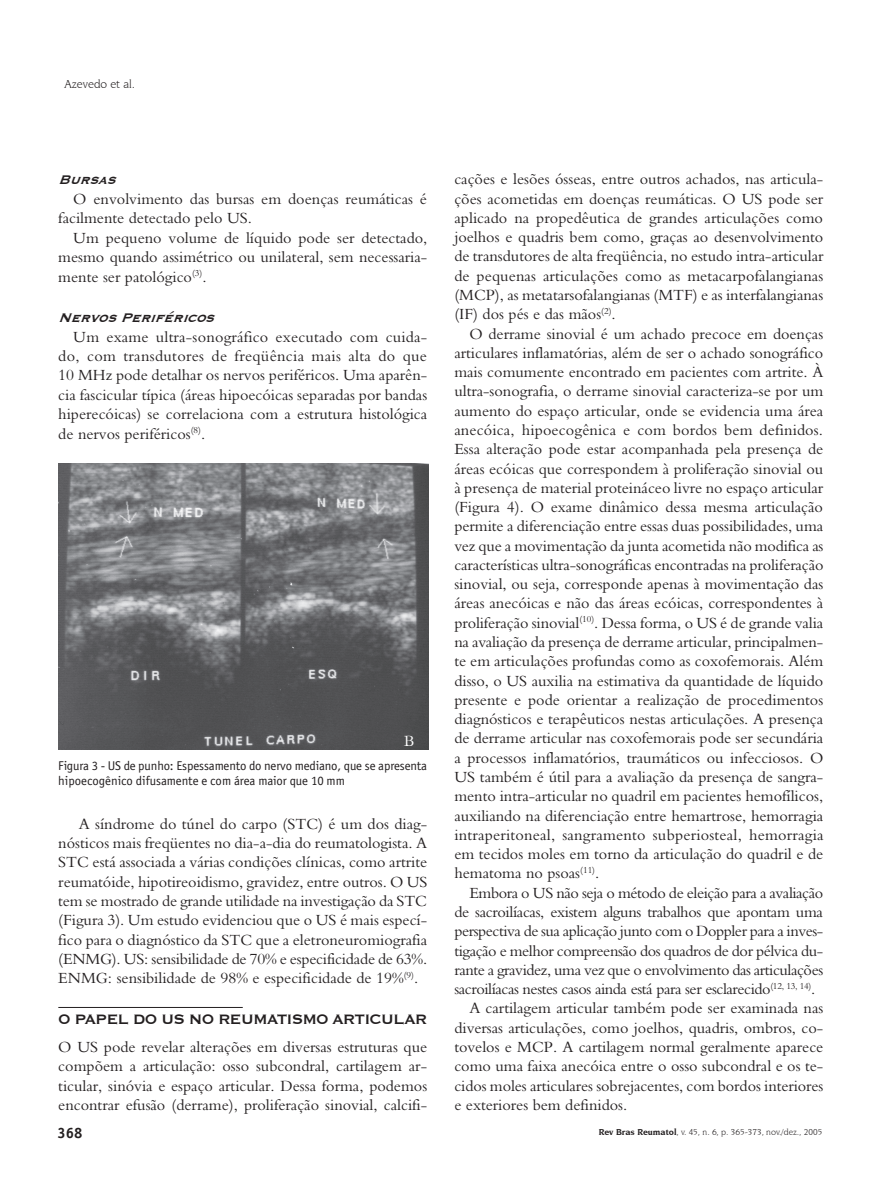
<style>
.page{position:relative;width:893px;height:1191px;background:#fff}
.page>*{position:absolute;margin:0;border:0;box-sizing:border-box;transform-origin:0 0}
.t1{font:700 17.7px "Copperplate Gothic BT";letter-spacing:-.05em;color:#231f20}
.t2{font:16.2px/19.2px "Vittate";color:#231f20;text-align:justify}
.t3{font:16.2px "Vittate";letter-spacing:-.025em;color:#231f20}
.t4{font:16.2px "Vittate";letter-spacing:-.02em;color:#231f20}
.t5{font:italic 700 16.2px "Copperplate Gothic BT";color:#231f20}
.t6{font:16.2px "Vittate";color:#fff}
.t7{font:700 15px "Officina Sans";color:#231f20}
.t8{font:12.75px/15.3px "Officina Sans";letter-spacing:-.005em;color:#231f20}
.t9{font:12px "Novarese IT Cby BT";color:#231f20}
.t10{font:9px "Novarese IT Cby BT";color:#231f20}
.s1{font-weight:700}
</style>
<div class="page">
<hr style="left:58px;top:1007px;width:185px;height:1px;background:#231f20">
<img style="left:58px;top:463px;width:371px;height:286px">
<p class="t9" style="left:65px;top:77px;width:72px">Azevedo et al.</p>
<p class="t5" style="left:58px;top:171px;width:65px">Bursas</p>
<p class="t2" style="left:58px;top:189px;width:370px;text-indent:15px">O envolvimento das bursas em doenças reumáticas é facilmente detectado pelo US.</p>
<p class="t2" style="left:58px;top:228px;width:371px;text-indent:15px">Um pequeno volume de líquido pode ser detectado, mesmo quando assimétrico ou unilateral, sem necessaria&shy;mente ser patológico<sup>(3)</sup>.</p>
<p class="t5" style="left:58px;top:309px;width:163px">NervosPeriféricos</p>
<p class="t2" style="left:58px;top:326px;width:370px;text-indent:15px">Um exame ultra-sonográfico executado com cuida&shy;do, com transdutores de freqüência mais alta do que 10 MHz pode detalhar os nervos periféricos. Uma aparên&shy;cia fascicular típica (áreas hipoecóicas separadas por bandas hiperecóicas) se correlaciona com a estrutura histológica de nervos periféricos<sup>(8)</sup>.</p>
<p class="t6" style="left:404px;top:731px;width:12px">B</p>
<p class="t8" style="left:58px;top:758px;width:370px">Figura 3 - US de punho: Espessamento do nervo mediano, que se apresenta hipoecogênico difusamente e com área maior que 10 mm</p>
<p class="t2" style="left:58px;top:813px;width:371px;text-indent:20px">A síndrome do túnel do carpo (STC) é um dos diag&shy;nósticos mais freqüentes no dia-a-dia do reumatologista. A STC está associada a várias condições clínicas, como artrite reumatóide, hipotireoidismo, gravidez, entre outros. O US tem se mostrado de grande utilidade na investigação da STC (Figura 3). Um estudo evidenciou que o US é mais especí&shy;fico para o diagnóstico da STC que a eletroneuromiografia (ENMG). US: sensibilidade de 70% e especificidade de 63%.<br>ENMG: sensibilidade de 98% e especificidade de 19%<sup>(9)</sup>.</p>
<p class="t1" style="left:58px;top:1009px;width:28px">O papel</p>
<p class="t1" style="left:133px;top:1009px;width:98px">do US no reuma</p>
<p class="t1" style="left:277px;top:1009px;width:21px">tismo</p>
<p class="t1" style="left:333px;top:1009px;width:61px">articular</p>
<p class="t2" style="left:58px;top:1037px;width:370px">O US pode revelar alterações em diversas estruturas que compõem a articulação: osso subcondral, cartilagem ar&shy;ticular, sinóvia e espaço articular. Dessa forma, podemos encontrar efusão (derrame), proliferação sinovial, calcifi-</p>
<p class="t2" style="left:454px;top:169px;width:371px">cações e lesões ósseas, entre outros achados, nas articula&shy;ções acometidas em doenças reumáticas. O US pode ser aplicado na propedêutica de grandes articulações como joelhos e quadris bem como, graças ao desenvolvimento de transdutores de alta freqüência, no estudo intra-articular de pequenas articulações como as metacarpofalangianas (MCP), as metatarsofalangianas (MTF) e as interfalangianas (IF) dos pés e das mãos<sup>(2)</sup>.</p>
<p class="t2" style="left:454px;top:324px;width:371px;text-indent:15px">O derrame sinovial é um achado precoce em doenças articulares inflamatórias, além de ser o achado sonográfico mais comumente encontrado em pacientes com artrite. À ultra-sonografia, o derrame sinovial caracteriza-se por um aumento do espaço articular, onde se evidencia uma área anecóica, hipoecogênica e com bordos bem definidos.<br>Essa alteração pode estar acompanhada pela presença de áreas ecóicas que correspondem à proliferação sinovial ou à presença de material proteináceo livre no espaço articular (Figura 4). O exame dinâmico dessa mesma articulação permite a diferenciação entre essas duas possibilidades, uma vez que a movimentação da junta acometida não modifica as características ultra-sonográficas encontradas na proliferação sinovial, ou seja, corresponde apenas à movimentação das áreas anecóicas e não das áreas ecóicas, correspondentes à proliferação sinovial<sup>(10)</sup>. Dessa forma, o US é de grande valia na avaliação da presença de derrame articular, principalmen&shy;te em articulações profundas como as coxofemorais. Além disso, o US auxilia na estimativa da quantidade de líquido presente e pode orientar a realização de procedimentos diagnósticos e terapêuticos nestas articulações. A presença de derrame articular nas coxofemorais pode ser secundária a processos inflamatórios, traumáticos ou infecciosos. O US também é útil para a avaliação da presença de sangra&shy;mento intra-articular no quadril em pacientes hemofílicos, auxiliando na diferenciação entre hemartrose, hemorragia intraperitoneal, sangramento subperiosteal, hemorragia em tecidos moles em torno da articulação do quadril e de hematoma no psoas<sup>(11)</sup>.</p>
<p class="t3" style="left:469px;top:883px;width:355px">Embora o US não seja o método de eleição para a avaliação</p>
<p class="t4" style="left:454px;top:902px;width:370px">de sacroilíacas, existem alguns trabalhos que apontam uma</p>
<p class="t3" style="left:454px;top:921px;width:370px">perspectiva de sua aplicação junto com o Doppler para a inves-</p>
<p class="t3" style="left:454px;top:941px;width:370px">tigação e melhor compreensão dos quadros de dor pélvica du-</p>
<p class="t3" style="left:454px;top:960px;width:370px">rante a gravidez, uma vez que o envolvimento das articulações</p>
<p class="t3" style="left:454px;top:979px;width:362px">sacroilíacas nestes casos ainda está para ser esclarecido<sup>(12,</sup> <sup>13,</sup> <sup>14)</sup>.</p>
<p class="t2" style="left:469px;top:998px;width:355px">A cartilagem articular também pode ser examinada nas</p>
<p class="t2" style="left:454px;top:1017px;width:370px">diversas articulações, como joelhos, quadris, ombros, co-</p>
<p class="t2" style="left:454px;top:1037px;width:370px">tovelos e MCP. A cartilagem normal geralmente aparece</p>
<p class="t2" style="left:454px;top:1056px;width:370px">como uma faixa anecóica entre o osso subcondral e os te-</p>
<p class="t2" style="left:454px;top:1076px;width:371px">cidos moles articulares sobrejacentes, com bordos interiores</p>
<p class="t2" style="left:454px;top:1095px;width:175px">e exteriores bem definidos.</p>
<p class="t7" style="left:57px;top:1123px;width:27px">368</p>
<p class="t10" style="left:599px;top:1126px;width:225px"><span class="s1">Rev Bras Reumatol</span>, v. 45, n. 6, p. 365-373, nov./dez., 2005</p>
</div>
